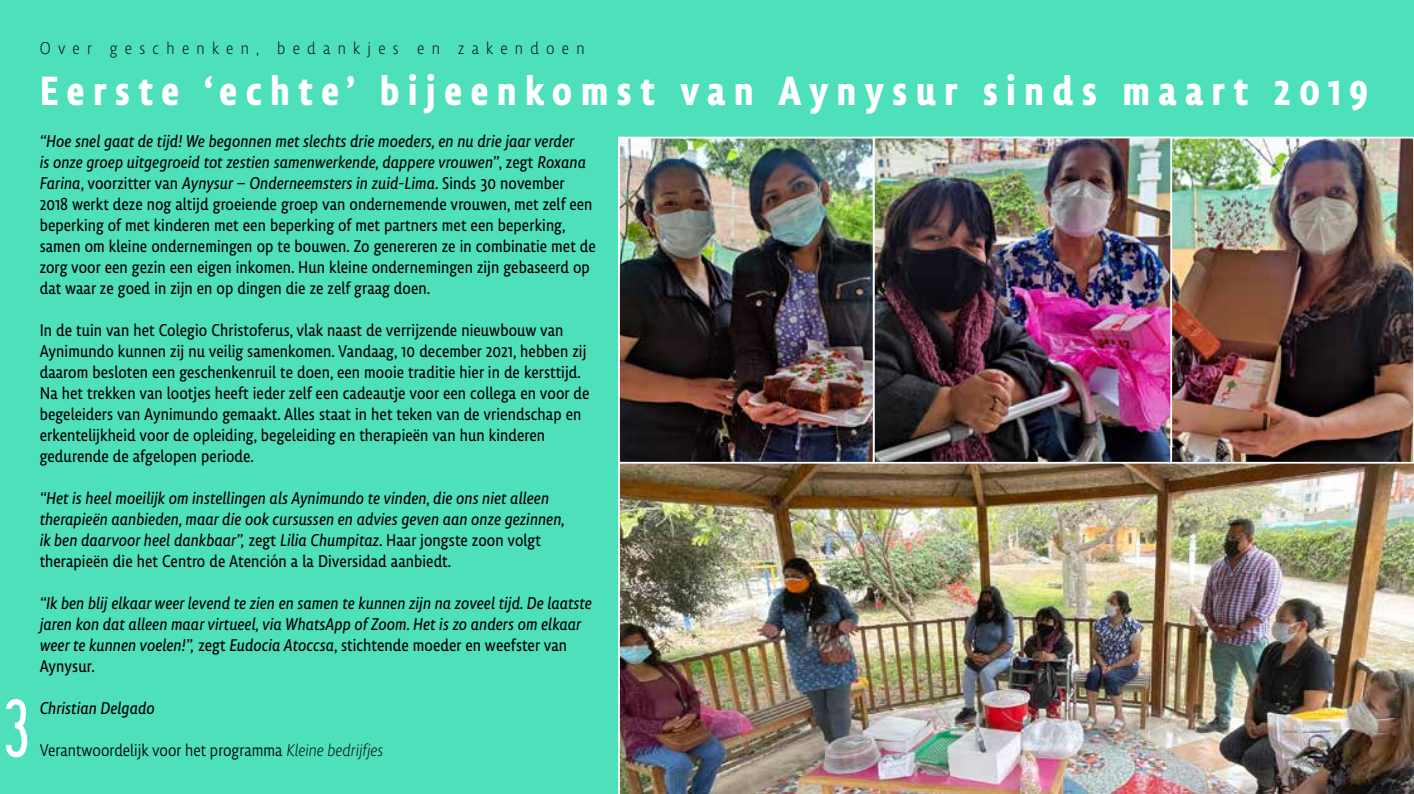
<style>
.page{position:relative;width:1414px;height:794px;background:#4de0ba}
.page>*{position:absolute;margin:0;border:0;box-sizing:border-box;transform-origin:0 0}
.t1{font:84px "Saa Series AD";color:#fff}
.t2{font:700 42px "Lemon Sans Next Cond";letter-spacing:.195em;color:#fff}
.t3{font:17.5px/21px "Lemon Sans Next Cond";letter-spacing:.005em;color:#000}
.t4{font:italic 17.5px/21px "Lemon Sans Next Cond";letter-spacing:.005em;color:#000}
.t5{font:17.5px "Lemon Sans Next Cond S Light";letter-spacing:.005em;color:#000}
.t6{font:300 17.5px "Lemon Sans Next Cond";letter-spacing:.42em;color:#000}
.s1{font-style:italic}
.s2{font-style:normal}
.s3{font-family:"Lemon Sans Next Cond";font-weight:300;font-style:italic}
</style>
<div class="page">
<img style="left:618px;top:463px;width:796px;height:331px">
<img style="left:621px;top:140px;width:790px;height:320px">
<div style="left:1170px;top:137px;width:244px;height:326px;border:2px solid #fff"></div>
<div style="left:873px;top:137px;width:299px;height:326px;border:2px solid #fff"></div>
<div style="left:618px;top:137px;width:256px;height:326px;border:2px solid #fff"></div>
<h1 class="t1" style="left:5px;top:684px;width:26px">3</h1>
<p class="t6" style="left:40px;top:37px;width:546px">Over geschenken, bedankjes en zakendoen</p>
<h2 class="t2" style="left:40px;top:65px;width:1330px">Eerste ‘echte’ bijeenkomst van Aynysur sinds maart 2019</h2>
<p class="t3" style="left:40px;top:131px;width:558px"><span class="s1">“Hoe snel gaat de tijd! We begonnen met slechts drie moeders, en nu drie jaar verder<br>is onze groep uitgegroeid tot zestien samenwerkende, dappere vrouwen”</span>, zegt <span class="s1">Roxana Farina</span>, voorzitter van <span class="s1">Aynysur – Onderneemsters in zuid-Lima</span>. Sinds 30 november 2018 werkt deze nog altijd groeiende groep van ondernemende vrouwen, met zelf een beperking of met kinderen met een beperking of met partners met een beperking, samen om kleine ondernemingen op te bouwen. Zo genereren ze in combinatie met de zorg voor een gezin een eigen inkomen. Hun kleine ondernemingen zijn gebaseerd op dat waar ze goed in zijn en op dingen die ze zelf graag doen.</p>
<p class="t3" style="left:40px;top:320px;width:551px">In de tuin van het Colegio Christoferus, vlak naast de verrijzende nieuwbouw van Aynimundo kunnen zij nu veilig samenkomen. Vandaag, 10 december 2021, hebben zij daarom besloten een geschenkenruil te doen, een mooie traditie hier in de kersttijd.<br>Na het trekken van lootjes heeft ieder zelf een cadeautje voor een collega en voor de begeleiders van Aynimundo gemaakt. Alles staat in het teken van de vriendschap en erkentelijkheid voor de opleiding, begeleiding en therapieën van hun kinderen gedurende de afgelopen periode.</p>
<p class="t4" style="left:40px;top:488px;width:527px">“Het is heel moeilijk om instellingen als Aynimundo te vinden, die ons niet alleen therapieën aanbieden, maar die ook cursussen en advies geven aan onze gezinnen, ik ben daarvoor heel dankbaar”, <span class="s2">zegt</span> Lilia Chumpitaz<span class="s2">. Haar jongste zoon volgt therapieën die het Centro de Atención a la Diversidad aanbiedt.</span></p>
<p class="t4" style="left:40px;top:593px;width:554px">“Ik ben blij elkaar weer levend te zien en samen te kunnen zijn na zoveel tijd. De laatste jaren kon dat alleen maar virtueel, via WhatsApp of Zoom. Het is zo anders om elkaar weer te kunnen voelen!”, <span class="s2">zegt</span> Eudocia Atoccsa<span class="s2">, stichtende moeder en weefster van Aynysur.</span></p>
<p class="t4" style="left:40px;top:698px;width:117px">Christian Delgado</p>
<p class="t5" style="left:40px;top:740px;width:345px">Verantwoordelijk voor het programma <span class="s3">Kleine bedrijfjes</span></p>
</div>
